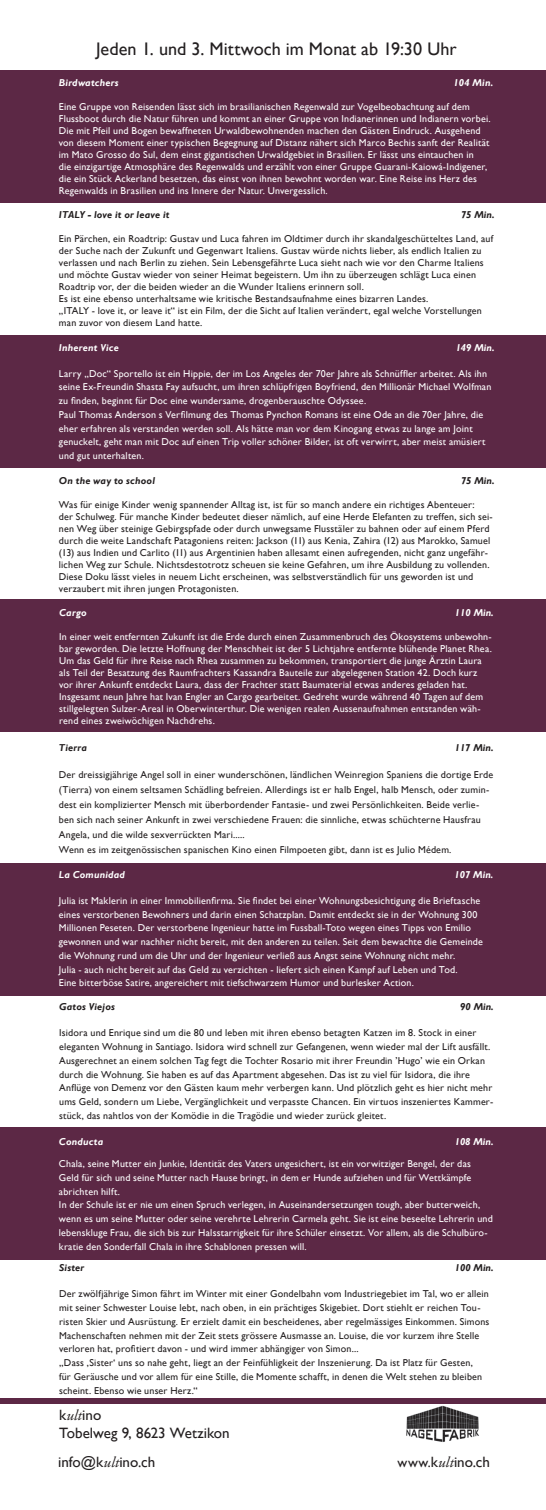
<style>
.page{position:relative;width:546px;height:1510px;background:#fff}
.page>*{position:absolute;margin:0;border:0;box-sizing:border-box;transform-origin:0 0}
.t1{font:18.25px "Gill Sans";color:#231f20}
.t2{font:15px "Gill Sans";color:#231f20}
.t3{font:15px "Gill Sans";color:#231f20}
.t4{font:15px "Gill Sans Std";color:#231f20}
.t5{font:13.75px "Gill Sans";color:#231f20}
.t6{font:10px/12px "Gill Sans";letter-spacing:.02em;color:#231f20}
.t7{font:10px/13.8px "Gill Sans";letter-spacing:.02em;color:#fff}
.t8{font:italic 700 10px "Gill Sans";letter-spacing:.015em;color:#231f20}
.t9{font:italic 700 10px "Gill Sans";letter-spacing:.02em;color:#fff}
.s1{font-family:"Adobe Garamond Pro";font-style:italic}
.s2{font-family:"Gill Sans Std"}
.s3{font-family:"Gill Sans Std";font-size:15px}
.s4{font-family:"Adobe Garamond Pro";font-style:italic;font-size:15px}
.s5{font-size:15px}
</style>
<div class="page">
<img style="left:400px;top:1403px;width:84px;height:39px">
<div style="left:0;top:1127px;width:546px;height:132px;background:#5c2845"></div>
<div style="left:0;top:71px;width:546px;height:132px;background:#5c2845"></div>
<div style="left:0;top:335px;width:546px;height:132px;background:#5c2845"></div>
<div style="left:0;top:599px;width:546px;height:132px;background:#5c2845"></div>
<div style="left:0;top:863px;width:546px;height:132px;background:#5c2845"></div>
<div style="left:0;top:1398px;width:546px;height:5px;background:#5c2845"></div>
<h1 class="t1" style="left:96px;top:38px;width:362px">Jeden 1. und 3. Mittwoch im Monat ab 19:30 Uhr</h1>
<p class="t9" style="left:59px;top:77px;width:61px">Birdwatchers</p>
<p class="t9" style="left:453px;top:77px;width:41px">104 Min.</p>
<p class="t7" style="left:59px;top:101px;width:433px;line-height:12px">Eine Gruppe von Reisenden lässt sich im brasilianischen Regenwald zur Vogelbeobachtung auf dem Flussboot durch die Natur führen und kommt an einer Gruppe von Indianerinnen und Indianern vorbei.<br>Die mit Pfeil und Bogen bewaffneten Urwaldbewohnenden machen den Gästen Eindruck. Ausgehend von diesem Moment einer typischen Begegnung auf Distanz nähert sich Marco Bechis sanft der Realität im Mato Grosso do Sul, dem einst gigantischen Urwaldgebiet in Brasilien. Er lässt uns eintauchen in<br>die einzigartige Atmosphäre des Regenwalds und erzählt von einer Gruppe Guarani-Kaiowá-Indigener, die ein Stück Ackerland besetzen, das einst von ihnen bewohnt worden war. Eine Reise ins Herz des Regenwalds in Brasilien und ins Innere der Natur. Unvergesslich.</p>
<p class="t8" style="left:59px;top:209px;width:112px">ITALY - love it or leave it</p>
<p class="t8" style="left:461px;top:209px;width:35px">75 Min.</p>
<p class="t6" style="left:59px;top:233px;width:435px">Ein Pärchen, ein Roadtrip: Gustav und Luca fahren im Oldtimer durch ihr skandalgeschütteltes Land, auf der Suche nach der Zukunft und Gegenwart Italiens. Gustav würde nichts lieber, als endlich Italien zu verlassen und nach Berlin zu ziehen. Sein Lebensgefährte Luca sieht nach wie vor den Charme Italiens und möchte Gustav wieder von seiner Heimat begeistern. Um ihn zu überzeugen schlägt Luca einen Roadtrip vor, der die beiden wieder an die Wunder Italiens erinnern soll.<br>Es ist eine ebenso unterhaltsame wie kritische Bestandsaufnahme eines bizarren Landes.<br>„ITALY - love it, or leave it“ ist ein Film, der die Sicht auf Italien verändert, egal welche Vorstellungen man zuvor von diesem Land hatte.</p>
<p class="t9" style="left:59px;top:342px;width:61px">Inherent Vice</p>
<p class="t9" style="left:456px;top:342px;width:40px">149 Min.</p>
<p class="t7" style="left:59px;top:366px;width:434px">Larry „Doc“ Sportello ist ein Hippie, der im Los Angeles der 70er Jahre als Schnüffler arbeitet. Als ihn seine Ex-Freundin Shasta Fay aufsucht, um ihren schlüpfrigen Boyfriend, den Millionär Michael Wolfman zu finden, beginnt für Doc eine wundersame, drogenberauschte Odyssee.<br>Paul Thomas Anderson s Verfilmung des Thomas Pynchon Romans ist eine Ode an die 70er Jahre, die eher erfahren als verstanden werden soll. Als hätte man vor dem Kinogang etwas zu lange am Joint genuckelt, geht man mit Doc auf einen Trip voller schöner Bilder, ist oft verwirrt, aber meist amüsiert und gut unterhalten.</p>
<p class="t8" style="left:59px;top:474px;width:97px">On the way to school</p>
<p class="t8" style="left:461px;top:474px;width:35px">75 Min.</p>
<p class="t6" style="left:59px;top:498px;width:435px">Was für einige Kinder wenig spannender Alltag ist, ist für so manch andere ein richtiges Abenteuer:<br>der Schulweg. Für manche Kinder bedeutet dieser nämlich, auf eine Herde Elefanten zu treffen, sich sei&shy;nen Weg über steinige Gebirgspfade oder durch unwegsame Flusstäler zu bahnen oder auf einem Pferd durch die weite Landschaft Patagoniens reiten: Jackson (11) aus Kenia, Zahira (12) aus Marokko, Samuel (13) aus Indien und Carlito (11) aus Argentinien haben allesamt einen aufregenden, nicht ganz ungefähr&shy;lichen Weg zur Schule. Nichtsdestotrotz scheuen sie keine Gefahren, um ihre Ausbildung zu vollenden.<br>Diese Doku lässt vieles in neuem Licht erscheinen, was selbstverständlich für uns geworden ist und verzaubert mit ihren jungen Protagonisten.</p>
<p class="t9" style="left:59px;top:606px;width:29px">Cargo</p>
<p class="t9" style="left:455px;top:606px;width:40px">110 Min.</p>
<p class="t7" style="left:59px;top:630px;width:434px;line-height:12px">In einer weit entfernten Zukunft ist die Erde durch einen Zusammenbruch des Ökosystems unbewohn&shy;bar geworden. Die letzte Hoffnung der Menschheit ist der 5 Lichtjahre entfernte blühende Planet Rhea.<br>Um das Geld für ihre Reise nach Rhea zusammen zu bekommen, transportiert die junge Ärztin Laura als Teil der Besatzung des Raumfrachters Kassandra Bauteile zur abgelegenen Station 42. Doch kurz vor ihrer Ankunft entdeckt Laura, dass der Frachter statt Baumaterial etwas anderes geladen hat.<br>Insgesamt neun Jahre hat Ivan Engler an Cargo gearbeitet. Gedreht wurde während 40 Tagen auf dem stillgelegten Sulzer-Areal in Oberwinterthur. Die wenigen realen Aussenaufnahmen entstanden wäh&shy;rend eines zweiwöchigen Nachdrehs.</p>
<p class="t8" style="left:59px;top:741px;width:29px">Tierra</p>
<p class="t8" style="left:454px;top:741px;width:40px">117 Min.</p>
<p class="t6" style="left:59px;top:767px;width:436px;line-height:15px">Der dreissigjährige Angel soll in einer wunderschönen, ländlichen Weinregion Spaniens die dortige Erde (Tierra) von einem seltsamen Schädling befreien. Allerdings ist er halb Engel, halb Mensch, oder zumin&shy;dest ein komplizierter Mensch mit überbordender Fantasie- und zwei Persönlichkeiten. Beide verlie&shy;ben sich nach seiner Ankunft in zwei verschiedene Frauen: die sinnliche, etwas schüchterne Hausfrau Angela, und die wilde sexverrückten Mari.....<br>Wenn es im zeitgenössischen spanischen Kino einen Filmpoeten gibt, dann ist es Julio Médem.</p>
<p class="t9" style="left:59px;top:869px;width:68px">La Comunidad</p>
<p class="t9" style="left:454px;top:869px;width:40px">107 Min.</p>
<p class="t7" style="left:59px;top:893px;width:425px">Julia ist Maklerin in einer Immobilienfirma. Sie findet bei einer Wohnungsbesichtigung die Brieftasche eines verstorbenen Bewohners und darin einen Schatzplan. Damit entdeckt sie in der Wohnung 300<br>Millionen Peseten. Der verstorbene Ingenieur hatte im Fussball-Toto wegen eines Tipps von Emilio gewonnen und war nachher nicht bereit, mit den anderen zu teilen. Seit dem bewachte die Gemeinde die Wohnung rund um die Uhr und der Ingenieur verließ aus Angst seine Wohnung nicht mehr.<br>Julia - auch nicht bereit auf das Geld zu verzichten - liefert sich einen Kampf auf Leben und Tod.<br>Eine bitterböse Satire, angereichert mit tiefschwarzem Humor und burlesker Action.</p>
<p class="t8" style="left:59px;top:1001px;width:57px">Gatos Viejos</p>
<p class="t8" style="left:460px;top:1001px;width:35px">90 Min.</p>
<p class="t6" style="left:59px;top:1026px;width:435px;line-height:13.8px">Isidora und Enrique sind um die 80 und leben mit ihren ebenso betagten Katzen im 8. Stock in einer eleganten Wohnung in Santiago. Isidora wird schnell zur Gefangenen, wenn wieder mal der Lift ausfällt.<br>Ausgerechnet an einem solchen Tag fegt die Tochter Rosario mit ihrer Freundin ’Hugo’ wie ein Orkan durch die Wohnung. Sie haben es auf das Apartment abgesehen. Das ist zu viel für Isidora, die ihre Anflüge von Demenz vor den Gästen kaum mehr verbergen kann. Und plötzlich geht es hier nicht mehr ums Geld, sondern um Liebe, Vergänglichkeit und verpasste Chancen. Ein virtuos inszeniertes Kammer&shy;stück, das nahtlos von der Komödie in die Tragödie und wieder zurück gleitet.</p>
<p class="t9" style="left:59px;top:1135px;width:46px">Conducta</p>
<p class="t9" style="left:454px;top:1135px;width:40px">108 Min.</p>
<p class="t7" style="left:59px;top:1156px;width:435px">Chala, seine Mutter ein Junkie, Identität des Vaters ungesichert, ist ein vorwitziger Bengel, der das Geld für sich und seine Mutter nach Hause bringt, in dem er Hunde aufziehen und für Wettkämpfe abrichten hilft.<br>In der Schule ist er nie um einen Spruch verlegen, in Auseinandersetzungen tough, aber butterweich, wenn es um seine Mutter oder seine verehrte Lehrerin Carmela geht. Sie ist eine beseelte Lehrerin und lebenskluge Frau, die sich bis zur Halsstarrigkeit für ihre Schüler einsetzt. Vor allem, als die Schulbüro&shy;kratie den Sonderfall Chala in ihre Schablonen pressen will.</p>
<p class="t8" style="left:59px;top:1262px;width:27px">Sister</p>
<p class="t8" style="left:455px;top:1262px;width:40px">100 Min.</p>
<p class="t6" style="left:59px;top:1286px;width:432px;line-height:13.8px">Der zwölfjährige Simon fährt im Winter mit einer Gondelbahn vom Industriegebiet im Tal, wo er allein mit seiner Schwester Louise lebt, nach oben, in ein prächtiges Skigebiet. Dort stiehlt er reichen Tou&shy;risten Skier und Ausrüstung. Er erzielt damit ein bescheidenes, aber regelmässiges Einkommen. Simons Machenschaften nehmen mit der Zeit stets grössere Ausmasse an. Louise, die vor kurzem ihre Stelle verloren hat, profitiert davon - und wird immer abhängiger von Simon...<br>„Dass ‚Sister‘ uns so nahe geht, liegt an der Feinfühligkeit der Inszenierung. Da ist Platz für Gesten,<br>für Geräusche und vor allem für eine Stille, die Momente schafft, in denen die Welt stehen zu bleiben scheint. Ebenso wie unser Herz.“</p>
<h2 class="t4" style="left:59px;top:1405px;width:44px">k<span class="s1">ult</span>ino</h2>
<h2 class="t2" style="left:59px;top:1423px;width:172px">Tobelweg 9, 8623 Wetzikon</h2>
<h2 class="t3" style="left:58px;top:1453px;width:99px">info@<span class="s2">k</span><span class="s1">ult</span><span class="s2">ino</span>.ch</h2>
<h3 class="t5" style="left:397px;top:1454px;width:94px">www.<span class="s3">k</span><span class="s4">ult</span><span class="s3">ino</span><span class="s5">.ch</span></h3>
</div>
